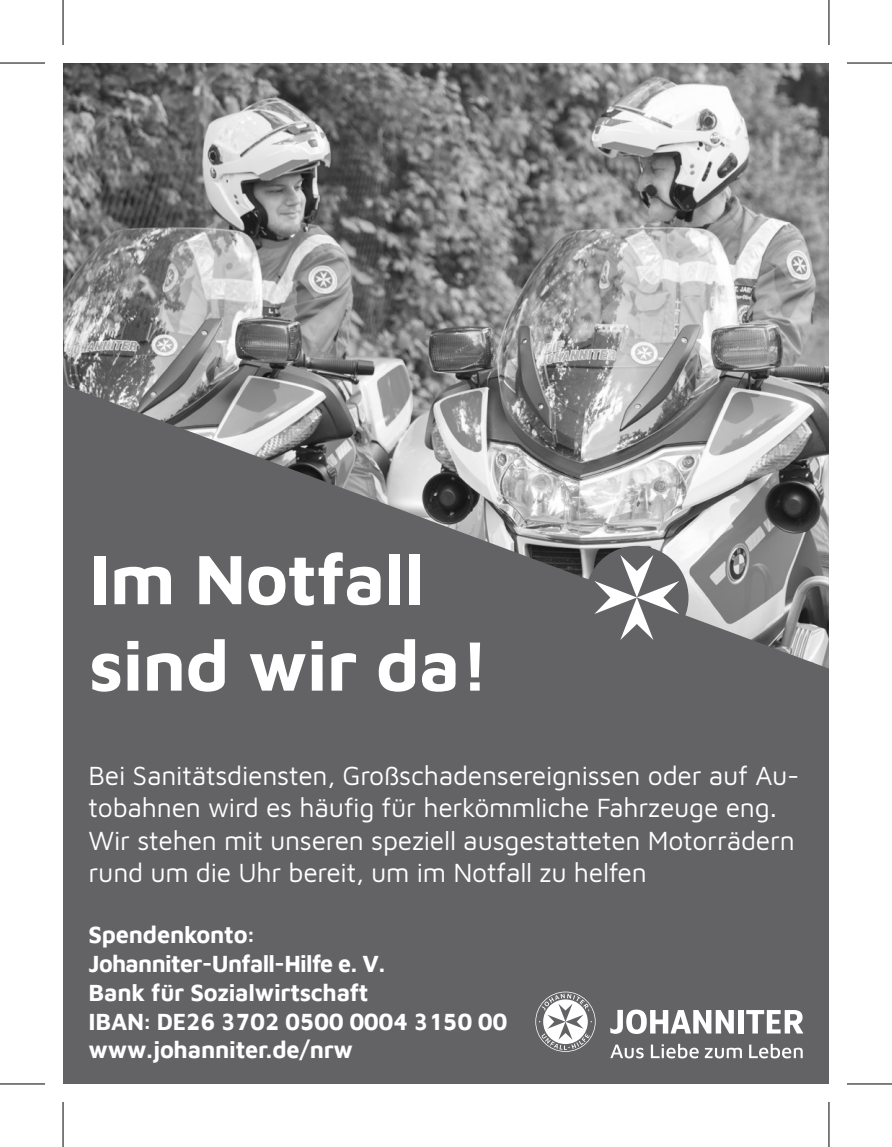
<style>
.page{position:relative;width:892px;height:1147px;background:#fff}
.page>*{position:absolute;margin:0;border:0;box-sizing:border-box;transform-origin:0 0}
.t1{font:700 72px/86.4px "Maven Johanniter";letter-spacing:-.01em;color:#fff}
.t2{font:27px/32.4px "Maven Johanniter";letter-spacing:-.01em;color:#fff}
.t3{font:700 24px/28.8px "Maven Johanniter";letter-spacing:-.01em;color:#fff}
</style>
<div class="page">
<div style="left:63px;top:63px;width:765px;height:1020px;background:#636366"></div>
<img style="left:63px;top:63px;width:765px;height:605px">
<div style="left:585px;top:546px;width:103px;height:103px;background:#636366;border-radius:50%"></div>
<svg style="left:594px;top:555px;width:85px;height:85px"></svg>
<svg style="left:610px;top:1009px;width:193px;height:49px"></svg>
<svg style="left:535px;top:991px;width:60px;height:60px"></svg>
<svg style="left:829px;top:0;width:1px;height:45px"></svg>
<svg style="left:829px;top:1102px;width:1px;height:44px"></svg>
<hr style="left:0;top:62px;width:45px;height:2px;background:#000">
<hr style="left:846px;top:62px;width:45px;height:2px;background:#000">
<hr style="left:0;top:1083px;width:45px;height:1px;background:#000">
<hr style="left:846px;top:1083px;width:45px;height:1px;background:#000">
<hr style="left:62px;top:0;width:2px;height:45px;background:#000">
<hr style="left:62px;top:1101px;width:2px;height:45px;background:#000">
<hr style="left:828px;top:0;width:1px;height:45px;background:#000">
<hr style="left:828px;top:1101px;width:1px;height:45px;background:#000">
<h1 class="t1" style="left:89px;top:531px;width:402px">Im Notfall sind wir da!</h1>
<p class="t2" style="left:89px;top:757px;width:712px">Bei Sanitätsdiensten, Großschadensereignissen oder auf Au&shy;tobahnen wird es häufig für herkömmliche Fahrzeuge eng.<br>Wir stehen mit unseren speziell ausgestatteten Motorrädern rund um die Uhr bereit, um im Notfall zu helfen</p>
<p class="t3" style="left:89px;top:918px;width:420px">Spendenkonto:<br>Johanniter-Unfall-Hilfe e. V.<br>Bank für Sozialwirtschaft<br>IBAN: DE26 3702 0500 0004 3150 00 www.johanniter.de/nrw</p>
</div>
